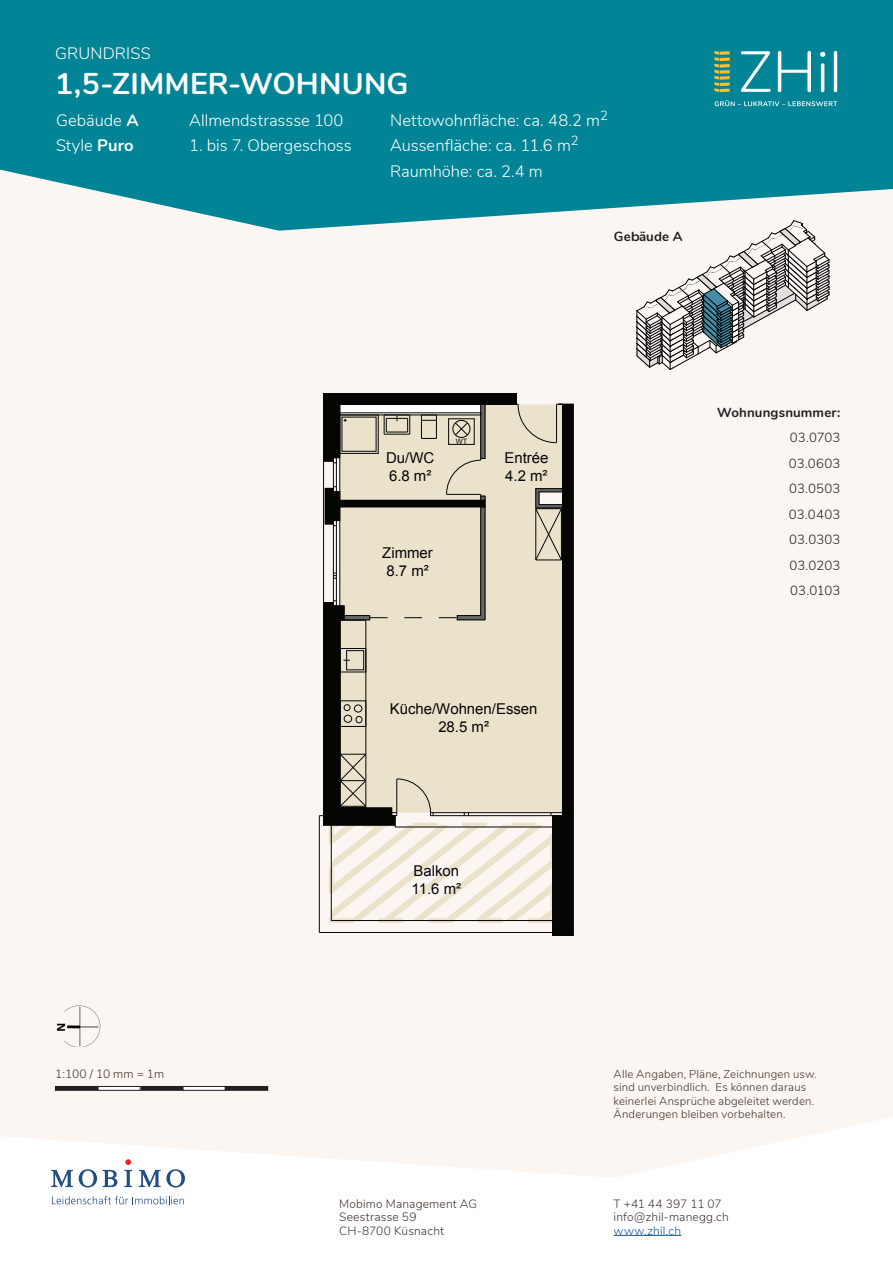
<style>
.page{position:relative;width:893px;height:1263px;background:#fff}
.page>*{position:absolute;margin:0;border:0;box-sizing:border-box;transform-origin:0 0}
.Titel{font:700 30px "Nunito";letter-spacing:.01em;color:#fff}
.Angaben{font:300 16.5px "Nunito";color:#fff}
.Titel-2{font:300 16.5px "Nunito";letter-spacing:.01em;color:#fff}
.t1{font:15px/17.9px "Arial";color:#050504}
.Angaben-2{font:300 13.2px "Nunito";letter-spacing:.005em;color:#231f20}
.Angaben-3{font:700 13.2px "Nunito";letter-spacing:.01em;color:#231f20}
.t2{font:300 12px/13.5px "Nunito";letter-spacing:.01em;color:#423731}
.t3{font:300 12px "Nunito";letter-spacing:.015em;color:#175d9e}
.t4{font:300 11.4px/13.5px "Nunito";letter-spacing:.015em;color:#423731}
.t5{font:7.35px "Arial";color:#050504}
.s1{font-weight:700}
</style>
<div class="page">
<div style="left:0;top:231px;width:893px;height:947px;background:#fbf6f2"></div>
<svg style="left:0;top:0;width:893px;height:231px;background:#188e9e"></svg>
<svg style="left:715px;top:100px;width:108px;height:6px"></svg>
<svg style="left:741px;top:51px;width:30px;height:41px"></svg>
<svg style="left:778px;top:51px;width:33px;height:41px"></svg>
<svg style="left:820px;top:52px;width:5px;height:40px"></svg>
<svg style="left:834px;top:51px;width:3px;height:41px"></svg>
<svg style="left:714px;top:51px;width:16px;height:41px"></svg>
<hr style="left:614px;top:1235px;width:67px;height:1px;background:#175d9e">
<svg style="left:51px;top:1170px;width:22px;height:17px"></svg>
<svg style="left:79px;top:1169px;width:38px;height:18px"></svg>
<svg style="left:139px;top:1169px;width:46px;height:18px"></svg>
<svg style="left:52px;top:1196px;width:132px;height:8px"></svg>
<svg style="left:124px;top:1159px;width:8px;height:28px"></svg>
<img style="left:56px;top:1003px;width:48px;height:44px">
<div style="left:55px;top:1086px;width:43px;height:4px;border:1px solid #231f20"></div>
<div style="left:140px;top:1086px;width:43px;height:4px;border:1px solid #231f20"></div>
<div style="left:98px;top:1086px;width:42px;height:4px;border:1px solid #231f20"></div>
<div style="left:183px;top:1086px;width:42px;height:4px;border:1px solid #231f20"></div>
<div style="left:225px;top:1086px;width:43px;height:4px;border:1px solid #231f20"></div>
<svg style="left:637px;top:220px;width:193px;height:150px"></svg>
<svg style="left:319px;top:393px;width:255px;height:542px"></svg>
<div style="left:448px;top:419px;width:26px;height:26px;border:1px solid #050504"></div>
<p class="Titel-2" style="left:55px;top:41px;width:97px">GRUNDRISS</p>
<p class="Titel" style="left:55px;top:61px;width:355px">1,5-ZIMMER-WOHNUNG</p>
<p class="Angaben" style="left:189px;top:108px;width:156px">Allmendstrassse 100</p>
<p class="Angaben" style="left:189px;top:133px;width:164px">1. bis 7. Obergeschoss</p>
<p class="Angaben" style="left:390px;top:108px;width:219px">Nettowohnfläche: ca. 48.2 m<sup>2</sup></p>
<p class="Angaben" style="left:390px;top:133px;width:190px">Aussenfläche: ca. 11.6 m<sup>2</sup></p>
<p class="Angaben" style="left:390px;top:159px;width:154px">Raumhöhe: ca. 2.4 m</p>
<p class="Angaben" style="left:56px;top:108px;width:84px">Gebäude <span class="s1">A</span></p>
<p class="Angaben" style="left:56px;top:133px;width:79px">Style <span class="s1">Puro</span></p>
<p class="t5" style="left:456px;top:436px;width:13px">WT</p>
<p class="t1" style="left:386px;top:449px;width:50px">Du/WC<br>6.8 m²</p>
<p class="t1" style="left:504px;top:449px;width:46px">Entrée<br>4.2 m²</p>
<p class="t1" style="left:382px;top:544px;width:52px">Zimmer<br>8.7 m²</p>
<p class="t1" style="left:390px;top:700px;width:149px;text-align:center">Küche/Wohnen/Essen<br>28.5 m²</p>
<p class="t1" style="left:412px;top:861px;width:51px">Balkon<br>11.6 m²</p>
<p class="Angaben-3" style="left:614px;top:227px;width:70px">Gebäude A</p>
<p class="Angaben-3" style="left:717px;top:402px;width:125px">Wohnungsnummer:</p>
<p class="Angaben-2" style="left:790px;top:428px;width:52px">03.0703</p>
<p class="Angaben-2" style="left:789px;top:453px;width:53px">03.0603</p>
<p class="Angaben-2" style="left:789px;top:479px;width:53px">03.0503</p>
<p class="Angaben-2" style="left:789px;top:504px;width:53px">03.0403</p>
<p class="Angaben-2" style="left:789px;top:530px;width:53px">03.0303</p>
<p class="Angaben-2" style="left:789px;top:555px;width:52px">03.0203</p>
<p class="Angaben-2" style="left:790px;top:581px;width:52px">03.0103</p>
<p class="t2" style="left:55px;top:1067px;width:110px">1:100 / 10 mm = 1m</p>
<p class="t4" style="left:614px;top:1066px;width:205px">Alle Angaben, Pläne, Zeichnungen usw. sind unverbindlich. Es können daraus keinerlei Ansprüche abgeleitet werden.<br>Änderungen bleiben vorbehalten.</p>
<p class="t2" style="left:339px;top:1196px;width:140px">Mobimo Management AG<br>Seestrasse 59<br>CH-8700 Küsnacht</p>
<p class="t2" style="left:614px;top:1196px;width:117px">T +41 44 397 11 07 info@zhil-manegg.ch</p>
<p class="t3" style="left:614px;top:1221px;width:69px">www.zhil.ch</p>
</div>
